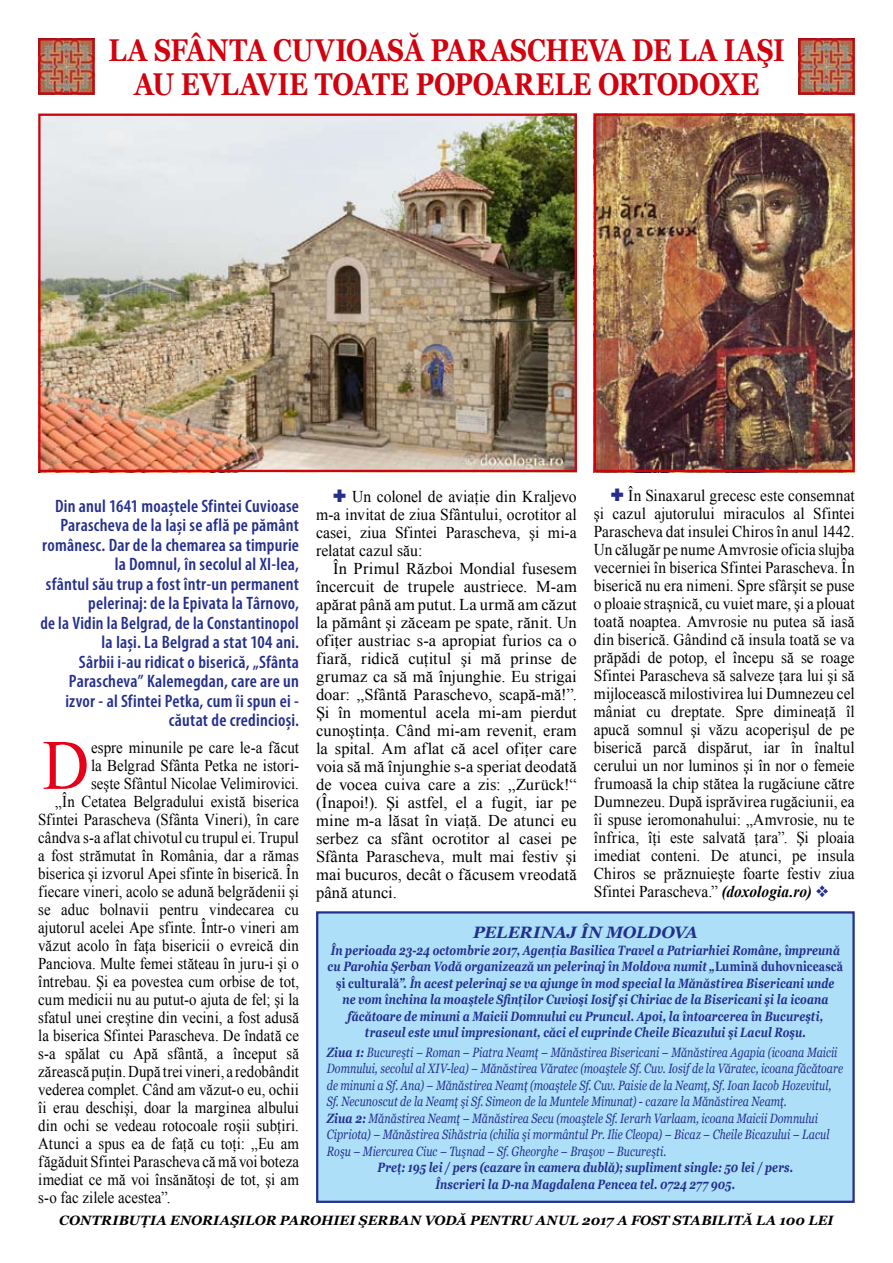
<style>
.page{position:relative;width:893px;height:1263px;background:#fff}
.page>*{position:absolute;margin:0;border:0;box-sizing:border-box;transform-origin:0 0}
.t1{font:70.8px "Times New Roman";color:#e60019;scale:.91 1}
.t2{font:700 31.5px/34.5px "Georgia";color:#d1010e;text-align:center;scale:.83 1}
.t3{font:600 condensed 18px/19.5px "Myriad Pro";letter-spacing:.015em;color:#242f8d;text-align:right}
.t4{font:16.5px "Times New Roman";color:#000;scale:.9 1}
.t5{font:16.5px/18px "Times New Roman";color:#000;text-align:justify;scale:.93 1}
.t6{font:16.5px/18px "Times New Roman";color:#000;text-align:justify}
.t7{font:16.5px/18px "Times New Roman";color:#000;text-align:justify;scale:.95 1}
.t8{font:16.5px "Times New Roman";color:#000;scale:.91 1}
.t9{font:italic 700 16.5px "Georgia";letter-spacing:.005em;color:#242f8d}
.t10{font:italic 13.5px/16.5px "Georgia";letter-spacing:.005em;color:#242f8d;scale:.79 1}
.t11{font:italic 700 13.5px/16.5px "Georgia";letter-spacing:.01em;color:#242f8d;text-align:center;scale:.78 1}
.t12{font:italic 700 13.5px "Georgia";letter-spacing:-.01em;color:#000}
.s1{color:#242f8d}
.s2{font-weight:700;font-style:italic}
.s3{font-style:normal}
.s4{font-weight:700}
</style>
<div class="page">
<img style="left:41px;top:117px;width:533px;height:352px">
<div style="left:38px;top:114px;width:539px;height:358px;border:2px solid #d1010e"></div>
<img style="left:41px;top:41px;width:51px;height:51px">
<div style="left:38px;top:38px;width:57px;height:57px;border:2px solid #d1010e"></div>
<img style="left:801px;top:41px;width:51px;height:51px">
<div style="left:798px;top:38px;width:57px;height:57px;border:2px solid #d1010e"></div>
<img style="left:597px;top:117px;width:255px;height:352px">
<div style="left:594px;top:114px;width:261px;height:358px;border:2px solid #d1010e"></div>
<div style="left:317px;top:912px;width:537px;height:290px;background:#addff8"></div>
<div style="left:316px;top:911px;width:539px;height:292px;border:2px solid #242f8d"></div>
<h2 class="t2" style="left:109px;top:32px;width:816px">LA SFÂNTA CUVIOASĂ PARASCHEVA DE LA IAŞI<br>AU EVLAVIE TOATE POPOARELE ORTODOXE</h2>
<p class="t3" style="left:40px;top:496px;width:260px">Din anul 1641 moaștele Sfintei Cuvioase Parascheva de la Iași se află pe pământ românesc. Dar de la chemarea sa timpurie la Domnul, în secolul al XI-lea,<br>sfântul său trup a fost într-un permanent pelerinaj: de la Epivata la Târnovo,<br>de la Vidin la Belgrad, de la Constantinopol la Iași. La Belgrad a stat 104 ani.<br>Sârbii i-au ridicat o biserică, „Sfânta Parascheva” Kalemegdan, care are un izvor - al Sfintei Petka, cum îi spun ei - căutat de credincioși.</p>
<h1 class="t1" style="left:43px;top:717px;width:53px">D</h1>
<p class="t8" style="left:91px;top:736px;width:230px">espre minunile pe care le-a făcut</p>
<p class="t8" style="left:91px;top:754px;width:230px">la Belgrad Sfânta Petka ne istori-</p>
<p class="t4" style="left:91px;top:772px;width:233px">seşte Sfântul Nicolae Velimirovici.</p>
<p class="t4" style="left:55px;top:790px;width:272px">„În Cetatea Belgradului există biserica</p>
<p class="t4" style="left:38px;top:808px;width:291px">Sfintei Parascheva (Sfânta Vineri), în care</p>
<p class="t4" style="left:38px;top:826px;width:291px">cândva s-a aflat chivotul cu trupul ei. Trupul</p>
<p class="t4" style="left:38px;top:844px;width:291px">a fost strămutat în România, dar a rămas</p>
<p class="t4" style="left:38px;top:862px;width:291px">biserica şi izvorul Apei sfinte în biserică. În</p>
<p class="t4" style="left:38px;top:880px;width:291px">fiecare vineri, acolo se adună belgrădenii şi</p>
<p class="t4" style="left:38px;top:898px;width:291px">se aduc bolnavii pentru vindecarea cu</p>
<p class="t4" style="left:38px;top:916px;width:291px">ajutorul acelei Ape sfinte. Într-o vineri am</p>
<p class="t4" style="left:38px;top:934px;width:291px">văzut acolo în faţa bisericii o evreică din</p>
<p class="t4" style="left:38px;top:952px;width:291px">Panciova. Multe femei stăteau în juru-i şi o</p>
<p class="t4" style="left:38px;top:970px;width:291px">întrebau. Şi ea povestea cum orbise de tot,</p>
<p class="t4" style="left:38px;top:988px;width:291px">cum medicii nu au putut-o ajuta de fel; şi la</p>
<p class="t4" style="left:38px;top:1006px;width:291px">sfatul unei creştine din vecini, a fost adusă</p>
<p class="t4" style="left:38px;top:1024px;width:291px">la biserica Sfintei Parascheva. De îndată ce</p>
<p class="t4" style="left:38px;top:1042px;width:291px">s-a spălat cu Apă sfântă, a început să</p>
<p class="t4" style="left:38px;top:1060px;width:291px">zărească puţin. După trei vineri, a redobândit</p>
<p class="t4" style="left:38px;top:1078px;width:291px">vederea complet. Când am văzut-o eu, ochii</p>
<p class="t4" style="left:38px;top:1096px;width:291px">îi erau deschişi, doar la marginea albului</p>
<p class="t4" style="left:38px;top:1114px;width:291px">din ochi se vedeau rotocoale roşii subţiri.</p>
<p class="t4" style="left:38px;top:1132px;width:291px">Atunci a spus ea de faţă cu toţi: „Eu am</p>
<p class="t4" style="left:38px;top:1150px;width:291px">făgăduit Sfintei Parascheva că mă voi boteza</p>
<p class="t4" style="left:38px;top:1168px;width:291px">imediat ce mă voi însănătoşi de tot, şi am</p>
<p class="t4" style="left:38px;top:1186px;width:148px">s-o fac zilele acestea”.</p>
<p class="t5" style="left:594px;top:486px;width:282px;text-indent:17px"><span class="s1">✚</span> În Sinaxarul grecesc este consemnat şi cazul ajutorului miraculos al Sfintei Parascheva dat insulei Chiros în anul 1442.<br>Un călugăr pe nume Amvrosie oficia slujba vecerniei în biserica Sfintei Parascheva. În biserică nu era nimeni. Spre sfârşit se puse o ploaie straşnică, cu vuiet mare, şi a plouat toată noaptea. Amvrosie nu putea să iasă din biserică. Gândind că insula toată se va prăpădi de potop, el începu să se roage Sfintei Parascheva să salveze ţara lui şi să mijlocească milostivirea lui Dumnezeu cel mâniat cu dreptate. Spre dimineaţă îl apucă somnul şi văzu acoperişul de pe biserică parcă dispărut, iar în înaltul cerului un nor luminos şi în nor o femeie frumoasă la chip stătea la rugăciune către Dumnezeu. După isprăvirea rugăciunii, ea îi spuse ieromonahului: „Amvrosie, nu te înfrica, îţi este salvată ţara”. Şi ploaia imediat conteni. De atunci, pe insula Chiros se prăznuieşte foarte festiv ziua Sfintei Parascheva.” <span class="s2">(doxologia.ro)</span> <span class="s1">❖</span></p>
<p class="t9" style="left:473px;top:923px;width:226px">Pelerinajîn Moldova</p>
<p class="t11" style="left:328px;top:942px;width:662px">În perioada 23-24 octombrie 2017, Agenţia Basilica Travel a Patriarhiei Române, împreună cu Parohia Şerban Vodă organizează un pelerinaj în Moldova numit „<span class="s3">LUMINĂ DUHOVNICEASCĂ ŞI CULTURALĂ</span>”. În acest pelerinaj se va ajunge în mod special la Mănăstirea Bisericani unde<br>ne vom închina la moaştele Sfinţilor Cuvioşi Iosif şi Chiriac de la Bisericani şi la icoana făcătoare de minuni a Maicii Domnului cu Pruncul. Apoi, la întoarcerea în Bucureşti, traseul este unul impresionant, căci el cuprinde Cheile Bicazului şi Lacul Roşu.</p>
<p class="t10" style="left:327px;top:1044px;width:655px"><span class="s4">Ziua 1:</span> Bucureşti – Roman – Piatra Neamţ – Mănăstirea Bisericani – Mănăstirea Agapia (icoana Maicii Domnului, secolul al XIV-lea) – Mănăstirea Văratec (moaştele Sf. Cuv. Iosif de la Văratec, icoana făcătoare de minuni a Sf. Ana) – Mănăstirea Neamţ (moaştele Sf. Cuv. Paisie de la Neamţ, Sf. Ioan Iacob Hozevitul, Sf. Necunoscut de la Neamţ şi Sf. Simeon de la Muntele Minunat) - cazare la Mănăstirea Neamţ.<br><span class="s4">Ziua 2:</span> Mănăstirea Neamţ – Mănăstirea Secu (moaştele Sf. Ierarh Varlaam, icoana Maicii Domnului Cipriota) – Mănăstirea Sihăstria (chilia şi mormântul Pr. Ilie Cleopa) – Bicaz – Cheile Bicazului – Lacul Roşu – Miercurea Ciuc – Tuşnad – Sf. Gheorghe – Braşov – Bucureşti.</p>
<p class="t11" style="left:378px;top:1159px;width:534px">Preţ: 195 lei / pers (cazare în camera dublă); supliment single: 50 lei / pers.<br>Înscrieri la D-na Magdalena Pencea tel. 0724 277 905.</p>
<p class="t7" style="left:316px;top:487px;width:276px;text-indent:17px"><span class="s1">✚</span> Un colonel de aviaţie din Kraljevo m-a invitat de ziua Sfântului, ocrotitor al casei, ziua Sfintei Parascheva, şi mi-a relatat cazul său:</p>
<p class="t6" style="left:316px;top:559px;width:262px;text-indent:17px">În Primul Război Mondial fusesem încercuit de trupele austriece. M-am apărat până am putut. La urmă am căzut la pământ şi zăceam pe spate, rănit. Un ofiţer austriac s-a apropiat furios ca o fiară, ridică cuţitul şi mă prinse de grumaz ca să mă înjunghie. Eu strigai doar: „Sfântă Paraschevo, scapă-mă!”.<br>Şi în momentul acela mi-am pierdut cunoştinţa. Când mi-am revenit, eram la spital. Am aflat că acel ofiţer care voia să mă înjunghie s-a speriat deodată de vocea cuiva care a zis: „Zurück!“ (Înapoi!). Şi astfel, el a fugit, iar pe mine m-a lăsat în viaţă. De atunci eu serbez ca sfânt ocrotitor al casei pe Sfânta Parascheva, mult mai festiv şi mai bucuros, decât o făcusem vreodată până atunci.</p>
<p class="t12" style="left:59px;top:1212px;width:54px">CONTRIBU</p>
<p class="t12" style="left:140px;top:1212px;width:20px">ŢIAEN</p>
<p class="t12" style="left:191px;top:1212px;width:22px">ORIA</p>
<p class="t12" style="left:231px;top:1212px;width:110px">ŞIL OR PAR OHIEI</p>
<p class="t12" style="left:359px;top:1212px;width:19px">ŞERBAN</p>
<p class="t12" style="left:425px;top:1212px;width:30px">VODĂ</p>
<p class="t12" style="left:470px;top:1212px;width:50px">PEN TRUANUL</p>
<p class="t12" style="left:582px;top:1212px;width:119px">2017 A FOST STABILI</p>
<p class="t12" style="left:733px;top:1212px;width:17px">TĂLA</p>
<p class="t12" style="left:780px;top:1212px;width:34px">100 LEI</p>
</div>
